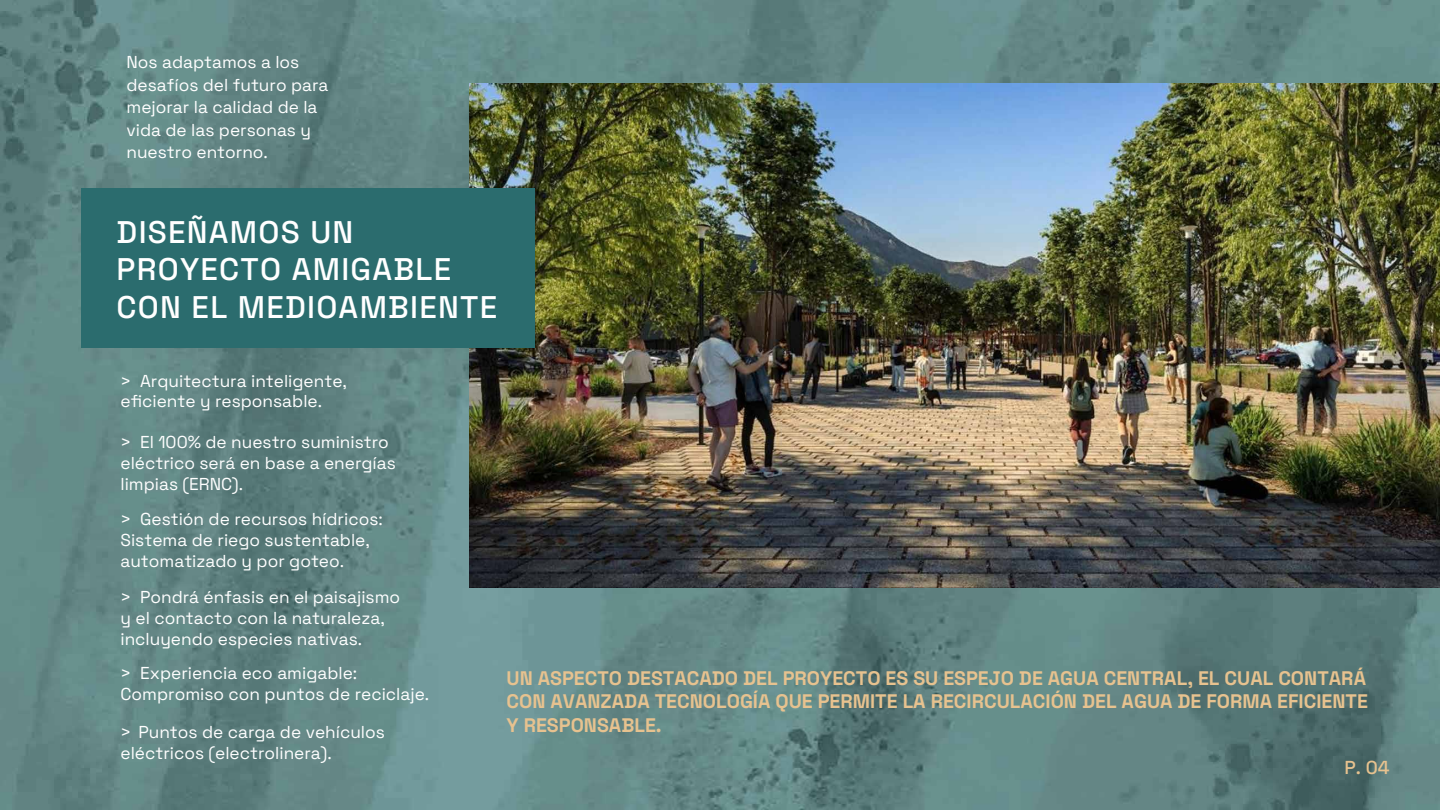
<style>
.page{position:relative;width:1440px;height:810px;background:#fff}
.page>*{position:absolute;margin:0;border:0;box-sizing:border-box;transform-origin:0 0}
.t1{font:500 31.28px/37.5px "Space Grotesk";letter-spacing:.04em;color:#fff}
.t2{font:700 19.58px/23.5px "Space Grotesk";color:#e7c28f;text-align:justify}
.t3{font:500 18.75px "Space Grotesk";color:#e7c28f}
.t4{font:17.25px/20.7px "Space Grotesk";color:#fff}
</style>
<div class="page">
<img style="left:1px;top:0;width:1439px;height:810px">
<img style="left:469px;top:84px;width:971px;height:504px">
<div style="left:82px;top:188px;width:453px;height:159px;background:#2b6c6e"></div>
<p class="t4" style="left:127px;top:50px;width:204px;line-height:22.5px">Nos adaptamos a los desafíos del futuro para mejorar la calidad de la vida de las personas y nuestro entorno.</p>
<h1 class="t1" style="left:117px;top:211px;width:382px">DISEÑAMOS UN<br>PROYECTO AMIGABLE<br>CON EL MEDIOAMBIENTE</h1>
<p class="t4" style="left:121px;top:369px;width:228px">&gt; Arquitectura inteligente, eficiente y responsable.</p>
<p class="t4" style="left:121px;top:431px;width:277px">&gt; El 100% de nuestro suministro eléctrico será en base a energías limpias (ERNC).</p>
<p class="t4" style="left:121px;top:508px;width:264px">&gt; Gestión de recursos hídricos:<br>Sistema de riego sustentable, automatizado y por goteo.</p>
<p class="t4" style="left:121px;top:586px;width:281px">&gt; Pondrá énfasis en el paisajismo y el contacto con la naturaleza, incluyendo especies nativas.</p>
<p class="t4" style="left:121px;top:662px;width:310px">&gt; Experiencia eco amigable:<br>Compromiso con puntos de reciclaje.</p>
<p class="t4" style="left:121px;top:721px;width:266px">&gt; Puntos de carga de vehículos eléctricos (electrolinera).</p>
<p class="t2" style="left:507px;top:665px;width:863px">UN ASPECTO DESTACADO DEL PROYECTO ES SU ESPEJO DE AGUA CENTRAL, EL CUAL CONTARÁ CON AVANZADA TECNOLOGÍA QUE PERMITE LA RECIRCULACIÓN DEL AGUA DE FORMA EFICIENTE Y RESPONSABLE.</p>
<p class="t3" style="left:1344px;top:754px;width:47px">P. 04</p>
</div>
